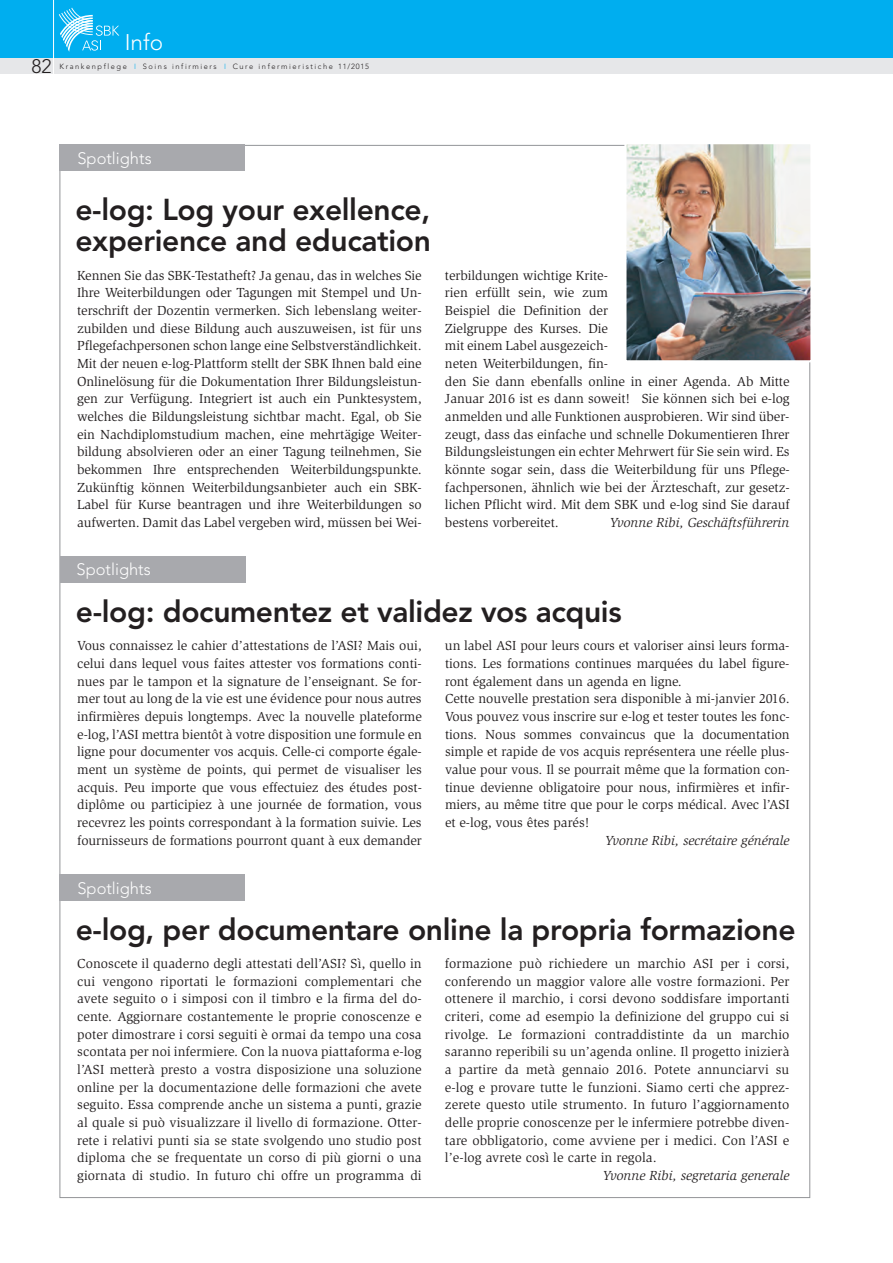
<style>
.page{position:relative;width:893px;height:1263px;background:#fff}
.page>*{position:absolute;margin:0;border:0;box-sizing:border-box;transform-origin:0 0}
.t1{font:800 30px/31.5px "Avenir";letter-spacing:-.01em;color:#231f20}
.t2{font:300 22.5px "Avenir";color:#fff}
.t3{font:300 19.5px "Avenir";color:#231f20}
.t4{font:300 16.5px "Avenir";color:#fff}
.t5{font:13.5px/17.7px "Slimbach";letter-spacing:-.005em;color:#231f20;text-align:justify}
.t6{font:italic 13.5px "Slimbach";color:#231f20}
.t7{font:300 7.5px "Avenir";letter-spacing:.21em;color:#231f20}
.s1{color:#00aeef}
</style>
<div class="page">
<div style="left:0;top:58px;width:893px;height:16px;background:#e6e7e9"></div>
<div style="left:0;top:0;width:893px;height:58px;background:#00aeef"></div>
<hr style="left:53px;top:0;width:1px;height:74px;background:#fff">
<div style="left:60px;top:145px;width:185px;height:26px;background:#a8a9ad"></div>
<div style="left:60px;top:874px;width:185px;height:27px;background:#a8a9ad"></div>
<img style="left:627px;top:145px;width:182px;height:214px">
<div style="left:624px;top:142px;width:188px;height:220px;border:2px solid #fff"></div>
<svg style="left:59px;top:8px;width:60px;height:44px"></svg>
<div style="left:60px;top:556px;width:186px;height:27px;background:#a8a9ad"></div>
<h2 class="t2" style="left:125px;top:33px;width:40px">Info</h2>
<h3 class="t3" style="left:31px;top:58px;width:22px">82</h3>
<p class="t7" style="left:60px;top:63px;width:311px">Krankenpflege <span class="s1">I</span> Soins infirmiers <span class="s1">I</span> Cure infermieristiche 11/2015</p>
<p class="t4" style="left:77px;top:152px;width:76px">Spotlights</p>
<h1 class="t1" style="left:75px;top:196px;width:357px">e-log: Log your exellence, experience and education</h1>
<p class="t5" style="left:77px;top:267px;width:346px">Kennen Sie das SBK-Testatheft? Ja genau, das in welches Sie Ihre Weiterbildungen oder Tagungen mit Stempel und Un&shy;terschrift der Dozentin vermerken. Sich lebenslang weiter&shy;zubilden und diese Bildung auch auszuweisen, ist für uns Pflegefachpersonen schon lange eine Selbstverständlichkeit.<br>Mit der neuen e-log-Plattform stellt der SBK Ihnen bald eine Onlinelösung für die Dokumentation Ihrer Bildungsleistun&shy;gen zur Verfügung. Integriert ist auch ein Punktesystem, welches die Bildungsleistung sichtbar macht. Egal, ob Sie ein Nachdiplomstudium machen, eine mehrtägige Weiter&shy;bildung absolvieren oder an einer Tagung teilnehmen, Sie bekommen Ihre entsprechenden Weiterbildungspunkte.<br>Zukünftig können Weiterbildungsanbieter auch ein SBK-Label für Kurse beantragen und ihre Weiterbildungen so aufwerten. Damit das Label vergeben wird, müssen bei Wei-</p>
<p class="t5" style="left:445px;top:267px;width:346px;text-align:left">terbildungen wichtige Krite-<br>rien erfüllt sein, wie zum<br>Beispiel die Definition der<br>Zielgruppe des Kurses. Die<br>mit einem Label ausgezeich-<br>neten Weiterbildungen, fin-<br>den Sie dann ebenfalls online in einer Agenda. Ab Mitte Januar 2016 ist es dann soweit! Sie können sich bei e-log anmelden und alle Funktionen ausprobieren. Wir sind über&shy;zeugt, dass das einfache und schnelle Dokumentieren Ihrer Bildungsleistungen ein echter Mehrwert für Sie sein wird. Es könnte sogar sein, dass die Weiterbildung für uns Pflege&shy;fachpersonen, ähnlich wie bei der Ärzteschaft, zur gesetz&shy;lichen Pflicht wird. Mit dem SBK und e-log sind Sie darauf bestens vorbereitet.</p>
<p class="t6" style="left:610px;top:517px;width:181px">Yvonne Ribi, Geschäftsführerin</p>
<p class="t4" style="left:77px;top:563px;width:76px">Spotlights</p>
<h1 class="t1" style="left:76px;top:598px;width:547px">e-log: documentez et validez vos acquis</h1>
<p class="t5" style="left:77px;top:638px;width:346px">Vous connaissez le cahier d’attestations de l’ASI? Mais oui, celui dans lequel vous faites attester vos formations conti&shy;nues par le tampon et la signature de l’enseignant. Se for&shy;mer tout au long de la vie est une évidence pour nous autres infirmières depuis longtemps. Avec la nouvelle plateforme e-log, l’ASI mettra bientôt à votre disposition une formule en ligne pour documenter vos acquis. Celle-ci comporte égale&shy;ment un système de points, qui permet de visualiser les acquis. Peu importe que vous effectuiez des études post&shy;diplôme ou participiez à une journée de formation, vous recevrez les points correspondant à la formation suivie. Les fournisseurs de formations pourront quant à eux demander</p>
<p class="t5" style="left:445px;top:638px;width:346px;text-align:left">un label ASI pour leurs cours et valoriser ainsi leurs forma&shy;tions. Les formations continues marquées du label figure&shy;ront également dans un agenda en ligne.<br>Cette nouvelle prestation sera disponible à mi-janvier 2016.<br>Vous pouvez vous inscrire sur e-log et tester toutes les fonc&shy;tions. Nous sommes convaincus que la documentation simple et rapide de vos acquis représentera une réelle plus&shy;value pour vous. Il se pourrait même que la formation con&shy;tinue devienne obligatoire pour nous, infirmières et infir&shy;miers, au même titre que pour le corps médical. Avec l’ASI et e-log, vous êtes parés!</p>
<p class="t6" style="left:605px;top:835px;width:186px">Yvonne Ribi, secrétaire générale</p>
<p class="t4" style="left:77px;top:881px;width:76px">Spotlights</p>
<h1 class="t1" style="left:76px;top:917px;width:721px">e-log, per documentare online la propria formazione</h1>
<p class="t5" style="left:77px;top:956px;width:346px">Conoscete il quaderno degli attestati dell’ASI? Sì, quello in cui vengono riportati le formazioni complementari che avete seguito o i simposi con il timbro e la firma del do&shy;cente. Aggiornare costantemente le proprie conoscenze e poter dimostrare i corsi seguiti è ormai da tempo una cosa scontata per noi infermiere. Con la nuova piattaforma e-log l’ASI metterà presto a vostra disposizione una soluzione online per la documentazione delle formazioni che avete seguito. Essa comprende anche un sistema a punti, grazie al quale si può visualizzare il livello di formazione. Otter&shy;rete i relativi punti sia se state svolgendo uno studio post diploma che se frequentate un corso di più giorni o una giornata di studio. In futuro chi offre un programma di</p>
<p class="t5" style="left:445px;top:956px;width:346px">formazione può richiedere un marchio ASI per i corsi, conferendo un maggior valore alle vostre formazioni. Per ottenere il marchio, i corsi devono soddisfare importanti criteri, come ad esempio la definizione del gruppo cui si rivolge. Le formazioni contraddistinte da un marchio saranno reperibili su un’agenda online. Il progetto inizierà a partire da metà gennaio 2016. Potete annunciarvi su e-log e provare tutte le funzioni. Siamo certi che apprez&shy;zerete questo utile strumento. In futuro l’aggiornamento delle proprie conoscenze per le infermiere potrebbe diven&shy;tare obbligatorio, come avviene per i medici. Con l’ASI e l’e-log avrete così le carte in regola.</p>
<p class="t6" style="left:603px;top:1170px;width:188px">Yvonne Ribi, segretaria generale</p>
</div>
